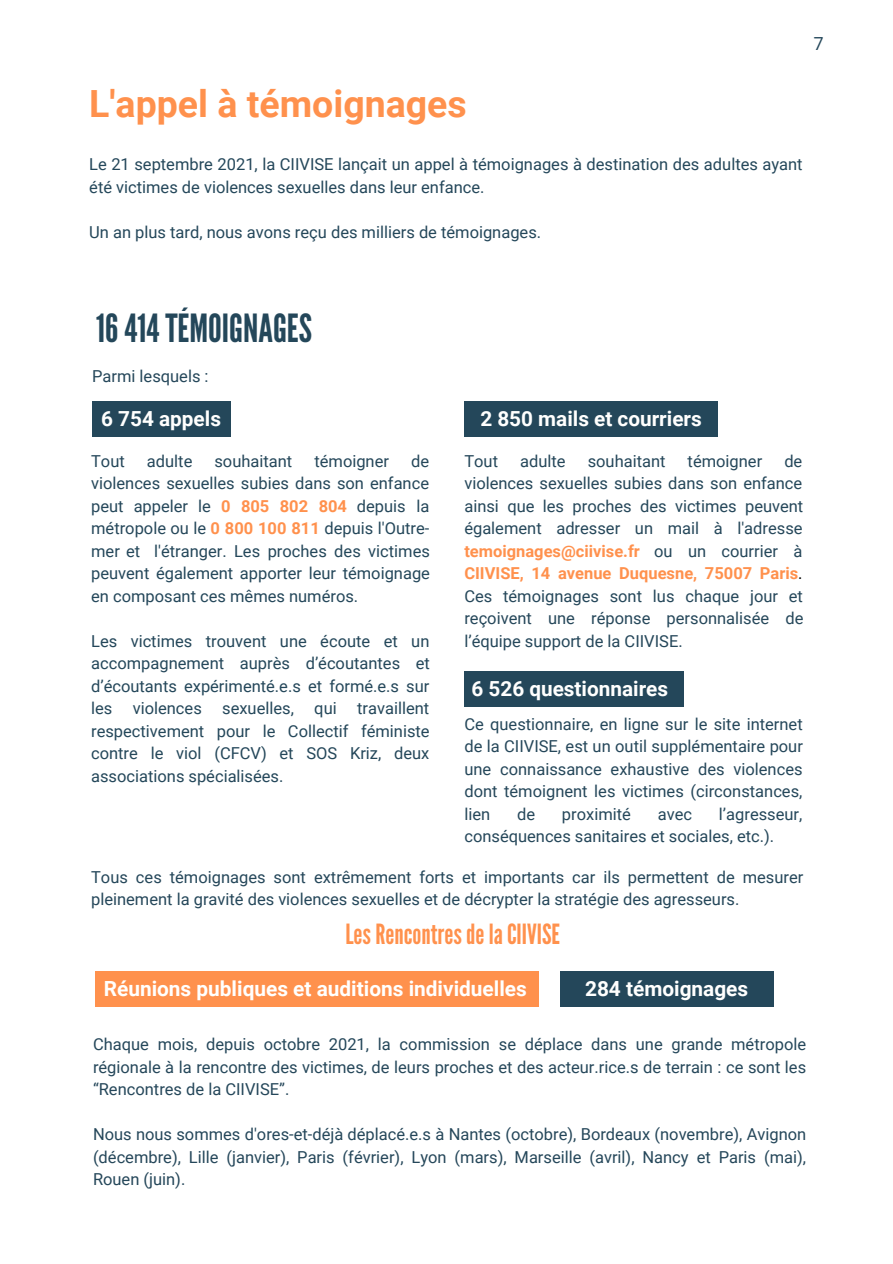
<style>
.page{position:relative;width:893px;height:1264px;background:#fff}
.page>*{position:absolute;margin:0;border:0;box-sizing:border-box;transform-origin:0 0}
.t1{font:38.7px "League Gothic";color:#24475a}
.t2{font:700 37.5px "Roboto";color:#ff914d}
.t3{font:27.75px "League Gothic";color:#ff914d}
.t4{font:700 20.85px "Roboto";color:#fffffe}
.t5{font:700 20.7px "Roboto";color:#fffffe}
.t6{font:18px "Open Sans";color:#24475a}
.t7{font:16.5px/22.5px "Roboto";color:#25475a;text-align:justify}
.t8{font:16.5px/22.5px "Roboto";color:#24475a;text-align:justify}
.s1{color:#25475a}
.s2{font-weight:700;color:#ff914d}
.s3{color:#000}
</style>
<div class="page">
<div style="left:92px;top:400px;width:138px;height:36px;background:#24475a"></div>
<div style="left:464px;top:400px;width:253px;height:36px;background:#24475a"></div>
<div style="left:464px;top:670px;width:219px;height:36px;background:#24475a"></div>
<div style="left:95px;top:970px;width:443px;height:36px;background:#ff914d"></div>
<div style="left:560px;top:970px;width:213px;height:36px;background:#24475a"></div>
<p class="t6" style="left:813px;top:31px;width:12px">7</p>
<h2 class="t2" style="left:89px;top:82px;width:379px">L'appel à témoignages</h2>
<p class="t8" style="left:89px;top:153px;width:714px">Le 21 septembre 2021, la CIIVISE lançait un appel à témoignages à destination des adultes ayant été victimes de violences sexuelles dans leur enfance.</p>
<p class="t8" style="left:89px;top:221px;width:453px">Un an plus tard, nous avons reçu des milliers de témoignages.</p>
<h1 class="t1" style="left:96px;top:306px;width:217px">16414TÉMOIGNAGES</h1>
<p class="t7" style="left:92px;top:365px;width:118px">Parmi lesquels :</p>
<p class="t5" style="left:101px;top:406px;width:121px">6 754 appels</p>
<p class="t5" style="left:480px;top:406px;width:223px">2 850 mails et courriers</p>
<p class="t8" style="left:91px;top:450px;width:340px;text-indent:320px"><span class="s1">de violences sexuelles subies dans son enfance peut appeler le</span> <span class="s2">0 805 802 804</span> <span class="s1">depuis la métropole ou le</span> <span class="s2">0 800 100 811</span> depuis l'Outre&shy;mer et l'étranger. Les proches des victimes peuvent également apporter leur témoignage en composant ces mêmes numéros.</p>
<p class="t8" style="left:91px;top:630px;width:340px">Les victimes trouvent une écoute et un accompagnement auprès d’écoutantes et d’écoutants expérimenté.e.s et formé.e.s sur les violences sexuelles, qui travaillent respectivement pour le Collectif féministe contre le viol (CFCV) et SOS Kriz, deux associations spécialisées.</p>
<p class="t7" style="left:91px;top:450px;width:35px">Tout</p>
<p class="t7" style="left:147px;top:450px;width:47px">adulte</p>
<p class="t7" style="left:214px;top:450px;width:79px">souhaitant</p>
<p class="t7" style="left:314px;top:450px;width:76px">témoigner</p>
<p class="t7" style="left:464px;top:450px;width:340px;text-indent:320px">de violences sexuelles subies dans son enfance ainsi que les proches des victimes peuvent également adresser un mail à l'adresse <span class="s2">temoignages@ciivise.fr</span> ou un courrier à <span class="s2">CIIVISE, 14 avenue Duquesne, 75007 Paris</span><span class="s3">.<br></span>Ces témoignages sont lus chaque jour et reçoivent une réponse personnalisée de l’équipe support de la CIIVISE.</p>
<p class="t7" style="left:464px;top:450px;width:35px">Tout</p>
<p class="t7" style="left:520px;top:450px;width:47px">adulte</p>
<p class="t7" style="left:587px;top:450px;width:79px">souhaitant</p>
<p class="t7" style="left:687px;top:450px;width:76px">témoigner</p>
<p class="t5" style="left:471px;top:676px;width:198px">6 526 questionnaires</p>
<p class="t7" style="left:464px;top:712px;width:340px">Ce questionnaire, en ligne sur le site internet de la CIIVISE, est un outil supplémentaire pour une connaissance exhaustive des violences dont témoignent les victimes (circonstances, lien</p>
<p class="t7" style="left:464px;top:802px;width:339px;text-indent:254px">l’agresseur, conséquences sanitaires et sociales, etc.).</p>
<p class="t7" style="left:517px;top:802px;width:20px">de</p>
<p class="t7" style="left:562px;top:802px;width:70px">proximité</p>
<p class="t7" style="left:657px;top:802px;width:36px">avec</p>
<p class="t7" style="left:91px;top:865px;width:713px">Tous ces témoignages sont extrêmement forts et importants car ils permettent de mesurer pleinement la gravité des violences sexuelles et de décrypter la stratégie des agresseurs.</p>
<h3 class="t3" style="left:345px;top:917px;width:216px">LesRencontresdelaCIIVISE</h3>
<p class="t4" style="left:104px;top:976px;width:424px">Réunions publiques et auditions individuelles</p>
<p class="t4" style="left:585px;top:977px;width:165px">284 témoignages</p>
<p class="t7" style="left:93px;top:1033px;width:714px">Chaque mois, depuis octobre 2021, la commission se déplace dans une grande métropole régionale à la rencontre des victimes, de leurs proches et des acteur.rice.s de terrain : ce sont les “Rencontres de la CIIVISE”.</p>
<p class="t7" style="left:93px;top:1123px;width:714px">Nous nous sommes d'ores-et-déjà déplacé.e.s à Nantes (octobre), Bordeaux (novembre), Avignon (décembre), Lille (janvier), Paris (février), Lyon (mars), Marseille (avril), Nancy et Paris (mai), Rouen (juin).</p>
</div>
